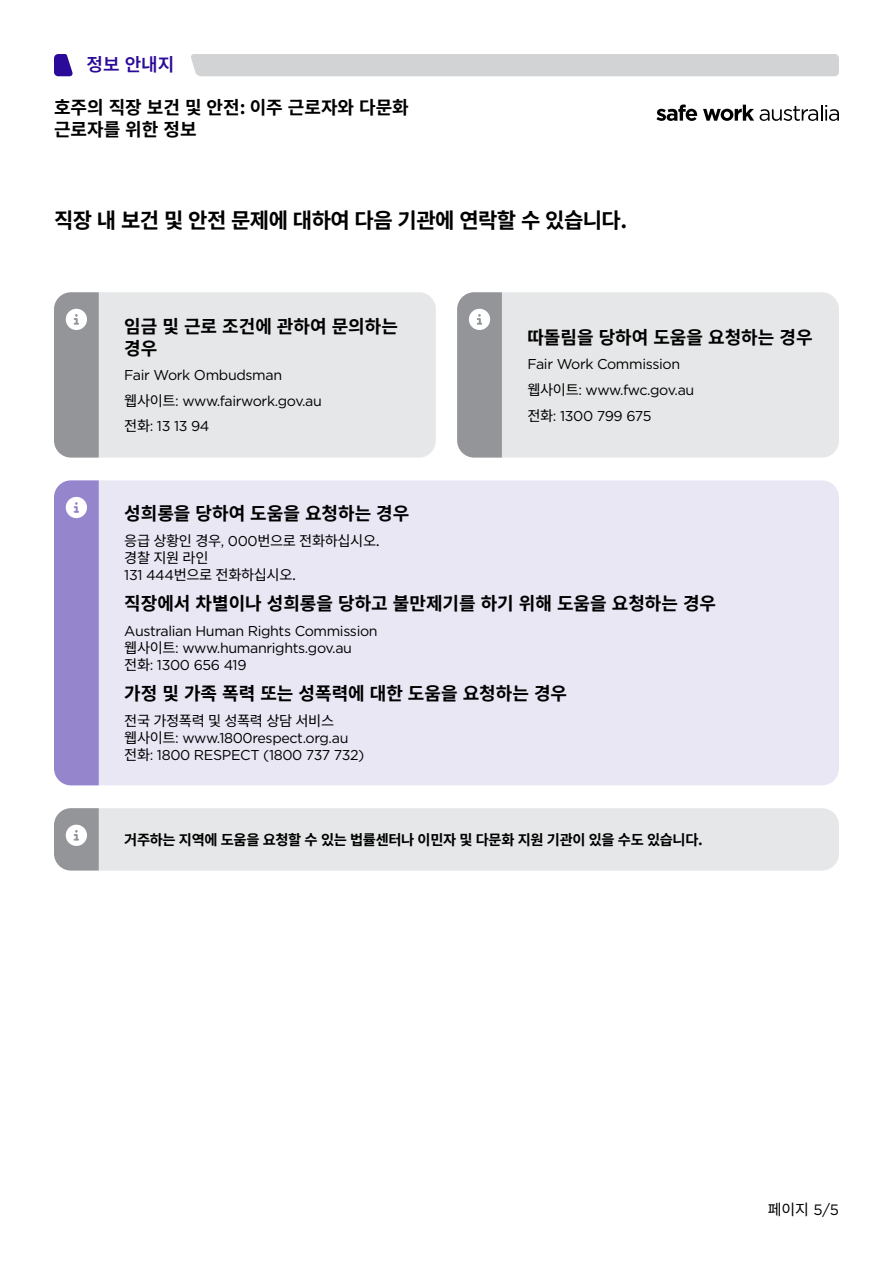
<style>
.page{position:relative;width:893px;height:1263px;background:#fff}
.page>*{position:absolute;margin:0;border:0;box-sizing:border-box;transform-origin:0 0}
.t1{font:700 21px "Noto Sans KR";letter-spacing:-.025em;color:#000}
.t2{font:700 18px/21.6px "Noto Sans KR";color:#000}
.t3{font:600 18px "Noto Sans KR";color:#2b0a99}
.t4{font:15px "Noto Sans KR";color:#000}
.Body_copy{font:14.25px/17.1px "Gotham";letter-spacing:-.025em;color:#000}
.Body_copy-2{font:14.25px/17.1px "Noto Sans KR";letter-spacing:-.025em;color:#000}
.Body_copy-3{font:700 14.25px "Noto Sans KR";letter-spacing:-.025em;color:#000}
.s1{font-family:"Noto Sans KR"}
.s2{font-family:"Gotham"}
</style>
<div class="page">
<div style="left:191px;top:54px;width:648px;height:22px;background:#d1d3d4"></div>
<svg style="left:54px;top:54px;width:19px;height:22px"></svg>
<svg style="left:656px;top:105px;width:41px;height:16px"></svg>
<svg style="left:703px;top:105px;width:51px;height:16px"></svg>
<svg style="left:760px;top:105px;width:79px;height:16px"></svg>
<div style="left:99px;top:292px;width:337px;height:166px;background:#e6e7e8"></div>
<svg style="left:54px;top:292px;width:45px;height:166px;background:#9a9c9f"></svg>
<div style="left:502px;top:292px;width:337px;height:166px;background:#e6e7e8"></div>
<svg style="left:457px;top:292px;width:45px;height:166px;background:#9a9c9f"></svg>
<div style="left:99px;top:480px;width:740px;height:305px;background:#eae7f5"></div>
<div style="left:54px;top:480px;width:45px;height:305px;background:#9585cc"></div>
<div style="left:99px;top:808px;width:740px;height:62px;background:#e6e7e8"></div>
<svg style="left:54px;top:808px;width:45px;height:62px;background:#a4a6a9"></svg>
<p class="t3" style="left:87px;top:54px;width:89px">정보 안내지</p>
<p class="t2" style="left:54px;top:97px;width:356px">호주의 직장 보건 및 안전: 이주 근로자와 다문화 근로자를 위한 정보</p>
<h2 class="t1" style="left:54px;top:209px;width:575px">직장 내 보건 및 안전 문제에 대하여 다음 기관에 연락할 수 있습니다.</h2>
<h3 class="t2" style="left:124px;top:316px;width:275px">임금 및 근로 조건에 관하여 문의하는 경우</h3>
<p class="Body_copy" style="left:124px;top:366px;width:159px">Fair Work Ombudsman</p>
<p class="Body_copy" style="left:124px;top:392px;width:199px"><span class="s1">웹사이트</span>: www.fairwork.gov.au</p>
<p class="Body_copy" style="left:124px;top:417px;width:87px"><span class="s1">전화</span>: 13 13 94</p>
<h3 class="t2" style="left:527px;top:327px;width:287px">따돌림을 당하여 도움을 요청하는 경우</h3>
<p class="Body_copy" style="left:527px;top:355px;width:154px">Fair Work Commission</p>
<p class="Body_copy" style="left:527px;top:381px;width:168px"><span class="s1">웹사이트</span>: www.fwc.gov.au</p>
<p class="Body_copy" style="left:527px;top:407px;width:126px"><span class="s1">전화</span>: 1300 799 675</p>
<h3 class="t2" style="left:124px;top:503px;width:287px">성희롱을 당하여 도움을 요청하는 경우</h3>
<p class="Body_copy-2" style="left:124px;top:532px;width:257px">응급 상황인 경우<span class="s2">, 000</span>번으로 전화하십시오. 경찰 지원 라인<br><span class="s2">131 444</span>번으로 전화하십시오.</p>
<h3 class="t2" style="left:124px;top:593px;width:593px">직장에서 차별이나 성희롱을 당하고 불만제기를 하기 위해 도움을 요청하는 경우</h3>
<p class="Body_copy" style="left:124px;top:622px;width:255px">Australian Human Rights Commission <span class="s1">웹사이트</span>: www.humanrights.gov.au <span class="s1">전화</span>: 1300 656 419</p>
<h3 class="t2" style="left:124px;top:683px;width:444px">가정 및 가족 폭력 또는 성폭력에 대한 도움을 요청하는 경우</h3>
<p class="Body_copy" style="left:124px;top:712px;width:242px"><span class="s1">전국 가정폭력 및 성폭력 상담 서비스 웹사이트</span>: www.1800respect.org.au <span class="s1">전화</span>: 1800 RESPECT (1800 737 732)</p>
<p class="Body_copy-3" style="left:124px;top:832px;width:580px">거주하는 지역에 도움을 요청할 수 있는 법률센터나 이민자 및 다문화 지원 기관이 있을 수도 있습니다.</p>
<p class="t4" style="left:768px;top:1201px;width:73px">페이지 <span class="s2">5/5</span></p>
</div>
